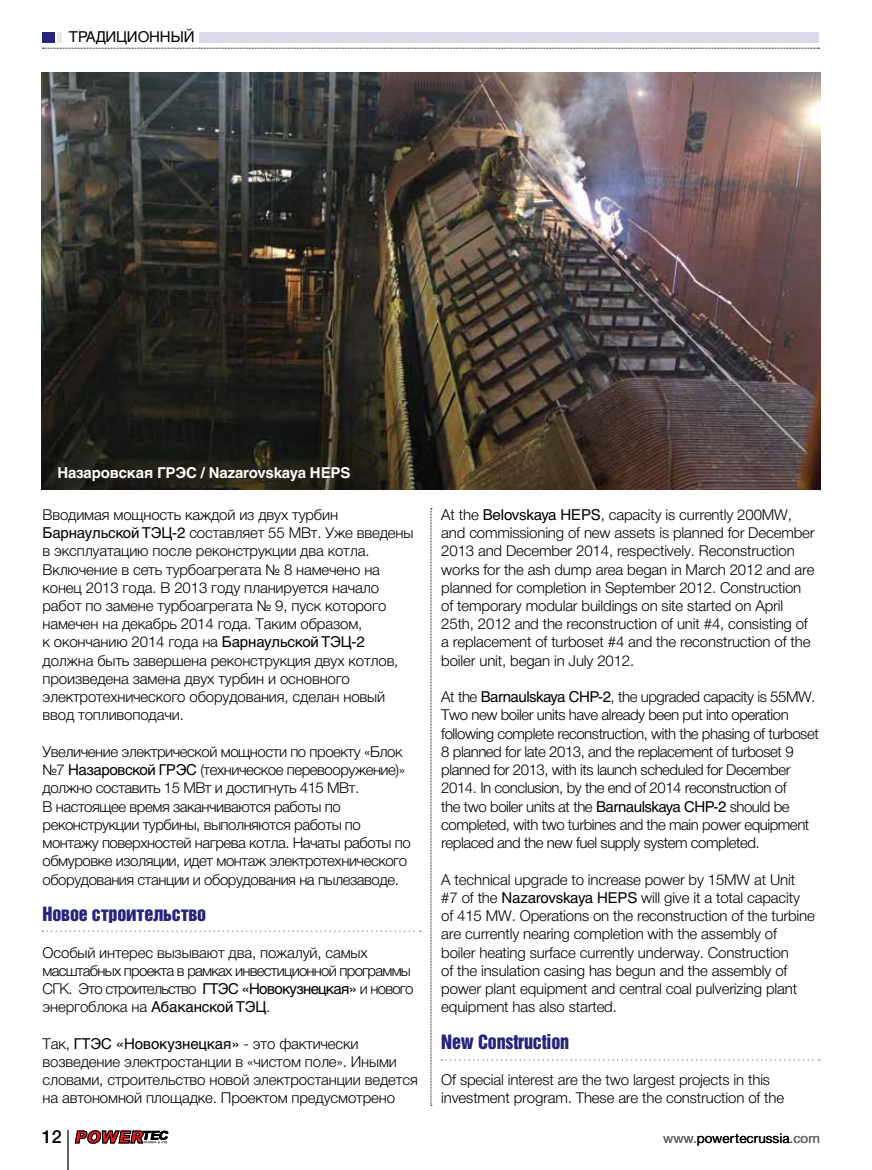
<style>
.page{position:relative;width:872px;height:1170px;background:#fff}
.page>*{position:absolute;margin:0;border:0;box-sizing:border-box;transform-origin:0 0}
.t1{font:18px "Helvetica Inserat LTCYR";letter-spacing:-.01em;color:#26247b}
.t2{font:500 18px "Helvetica Neue";color:#000}
.t3{font:300 15px/18.3px "Helvetica Neue LTCYR";letter-spacing:-.01em;color:#000}
.t4{font:300 15px/18.3px "Helvetica Neue LTCYR";letter-spacing:-.03em;color:#000}
.t5{font:300 15px/18.1px "Helvetica Neue LTCYR";letter-spacing:-.05em;color:#000}
.t6{font:15px "Helvetica Cyr Upright";letter-spacing:-.01em;color:#000}
.t7{font:700 15px "Helvetica Cyr";letter-spacing:-.01em;color:#fff}
.t8{font:13.5px "Helvetica Neue";color:#000}
.s1{font-family:"Helvetica Cyr Upright";font-weight:400}
.s2{font-family:"Helvetica Neue LTCYR";font-weight:300}
.s3{color:#636466}
</style>
<div class="page">
<hr style="left:67px;top:1130px;width:2px;height:39px;background:#636466">
<svg style="left:431px;top:508px;width:1px;height:597px"></svg>
<svg style="left:43px;top:48px;width:776px;height:1px"></svg>
<div style="left:199px;top:32px;width:619px;height:10px;background:#dad9ea"></div>
<hr style="left:58px;top:32px;width:4px;height:11px;background:#e6e7e8">
<div style="left:43px;top:32px;width:12px;height:11px;background:#26247b"></div>
<svg style="left:75px;top:1130px;width:93px;height:13px"></svg>
<img style="left:42px;top:73px;width:779px;height:417px">
<svg style="left:42px;top:930px;width:379px;height:1px"></svg>
<svg style="left:441px;top:1059px;width:379px;height:1px"></svg>
<p class="t6" style="left:69px;top:29px;width:127px">ТРАДИЦИОННЫЙ</p>
<p class="t7" style="left:57px;top:464px;width:294px">Назаровская ГРЭС / Nazarovskaya HEPS</p>
<p class="t3" style="left:43px;top:505px;width:372px">Вводимая мощность каждой из двух турбин <span class="s1">Барнаульской ТЭЦ-2</span> составляет 55 МВт. Уже введены в эксплуатацию после реконструкции два котла.<br>Включение в сеть турбоагрегата № 8 намечено на конец 2013 года. В 2013 году планируется начало работ по замене турбоагрегата № 9, пуск которого намечен на декабрь 2014 года. Таким образом,<br>к окончанию 2014 года на <span class="s1">Барнаульской ТЭЦ-2 </span>должна быть завершена реконструкция двух котлов, произведена замена двух турбин и основного электротехнического оборудования, сделан новый ввод топливоподачи.</p>
<p class="t4" style="left:43px;top:742px;width:370px">Увеличение электрической мощности по проекту «Блок №7 <span class="s1">Назаровской ГРЭС</span> (техническое перевооружение)» должно составить 15 МВт и достигнуть 415 МВт.<br>В настоящее время заканчиваются работы по реконструкции турбины, выполняются работы по монтажу поверхностей нагрева котла. Начаты работы по обмуровке изоляции, идет монтаж электротехнического оборудования станции и оборудования на пылезаводе.</p>
<p class="t1" style="left:43px;top:903px;width:165px">Новое строительство</p>
<p class="t5" style="left:43px;top:943px;width:372px">Особый интерес вызывают два, пожалуй, самых масштабных проекта в рамках инвестиционной программы СГК. Это строительство <span class="s1">ГТЭС «Новокузнецкая»</span> и нового энергоблока на <span class="s1">Абаканской ТЭЦ</span>.</p>
<p class="t6" style="left:43px;top:1034px;width:318px"><span class="s2">Так,</span> ГТЭС «Новокузнецкая» <span class="s2">- это фактически</span></p>
<p class="t3" style="left:43px;top:1052px;width:377px">возведение электростанции в «чистом поле». Иными словами, строительство новой электростанции ведется на автономной площадке. Проектом предусмотрено</p>
<p class="t3" style="left:441px;top:505px;width:375px">At the <span class="s1">Belovskaya HEPS</span>, capacity is currently 200MW, and commissioning of new assets is planned for December 2013 and December 2014, respectively. Reconstruction works for the ash dump area began in March 2012 and are planned for completion in September 2012. Construction of temporary modular buildings on site started on April 25th, 2012 and the reconstruction of unit #4, consisting of a replacement of turboset #4 and the reconstruction of the boiler unit, began in July 2012.</p>
<p class="t4" style="left:441px;top:687px;width:379px">At the <span class="s1">Barnaulskaya CHP-2</span>, the upgraded capacity is 55MW.<br>Two new boiler units have already been put into operation following complete reconstruction, with the phasing of turboset 8 planned for late 2013, and the replacement of turboset 9 planned for 2013, with its launch scheduled for December 2014. In conclusion, by the end of 2014 reconstruction of<br>the two boiler units at the <span class="s1">Barnaulskaya CHP-2</span> should be completed, with two turbines and the main power equipment replaced and the new fuel supply system completed.</p>
<p class="t3" style="left:441px;top:870px;width:375px">A technical upgrade to increase power by 15MW at Unit #7 of the <span class="s1">Nazarovskaya HEPS</span> will give it a total capacity of 415 MW. Operations on the reconstruction of the turbine are currently nearing completion with the assembly of boiler heating surface currently underway. Construction<br>of the insulation casing has begun and the assembly of power plant equipment and central coal pulverizing plant equipment has also started.</p>
<p class="t1" style="left:441px;top:1030px;width:129px">New Construction</p>
<p class="t3" style="left:441px;top:1070px;width:344px">Of special interest are the two largest projects in this investment program. These are the construction of the</p>
<p class="t2" style="left:42px;top:1126px;width:22px">12</p>
<p class="t8" style="left:663px;top:1130px;width:158px"><span class="s3">www.</span>powertecrussia<span class="s3">.com</span></p>
</div>
